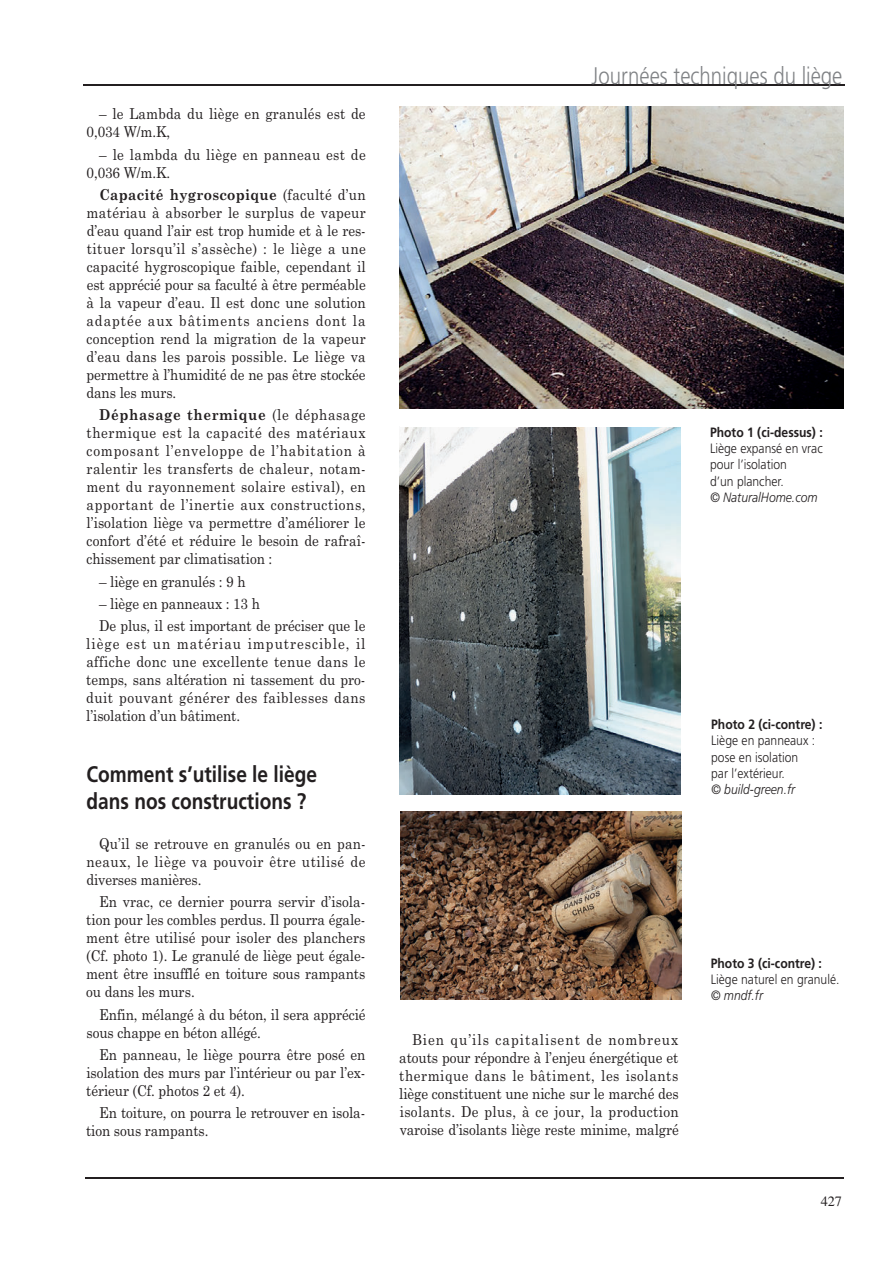
<style>
.page{position:relative;width:893px;height:1263px;background:#fff}
.page>*{position:absolute;margin:0;border:0;box-sizing:border-box;transform-origin:0 0}
.t1{font:300 24px "Frutiger LT Std";color:#808285;scale:.85 1}
.t2{font:700 22.5px/27px "Frutiger LT Std";color:#231f20;scale:.85 1}
.t3{font:15px/18px "Century Schoolbook";letter-spacing:-.005em;color:#231f20;text-align:justify;scale:.9 1}
.t4{font:15px/18px "Century Schoolbook";letter-spacing:.025em;color:#231f20;scale:.9 1}
.t5{font:14.25px "Times";color:#231f20}
.t6{font:300 13.5px/16.2px "Frutiger LT Std";color:#231f20;scale:.9 1}
.t7{font:700 13.5px "Frutiger LT Std";color:#231f20;scale:.9 1}
.t8{font:italic 300 13.5px "Frutiger LT Std";color:#231f20;scale:.9 1}
.s1{font-weight:700}
</style>
<div class="page">
<hr style="left:85px;top:1177px;width:759px;height:2px;background:#231f20">
<hr style="left:84px;top:84px;width:761px;height:1px;background:#231f20">
<img style="left:400px;top:427px;width:280px;height:368px">
<img style="left:400px;top:107px;width:444px;height:301px">
<img style="left:400px;top:812px;width:281px;height:187px">
<p class="t3" style="left:87px;top:104px;width:312px;text-indent:13px">– le Lambda du liège en granulés est de<br>0,034 W/m.K,</p>
<p class="t4" style="left:87px;top:144px;width:312px;text-indent:13px">– le lambda du liège en panneau est de<br>0,036 W/m.K.</p>
<p class="t3" style="left:87px;top:184px;width:312px;text-indent:13px"><span class="s1">Capacité hygroscopique</span> (faculté d’un matériau à absorber le surplus de vapeur d’eau quand l’air est trop humide et à le res&shy;tituer lorsqu’il s’assèche) : le liège a une capacité hygroscopique faible, cependant il est apprécié pour sa faculté à être perméable à la vapeur d’eau. Il est donc une solution adaptée aux bâtiments anciens dont la conception rend la migration de la vapeur d’eau dans les parois possible. Le liège va permettre à l’humidité de ne pas être stockée dans les murs.</p>
<p class="t3" style="left:86px;top:405px;width:312px;text-indent:13px"><span class="s1">Déphasage thermique</span> (le déphasage thermique est la capacité des matériaux composant l’enveloppe de l’habitation à ralentir les transferts de chaleur, notam&shy;ment du rayonnement solaire estival), en apportant de l’inertie aux constructions, l’isolation liège va permettre d’améliorer le confort d’été et réduire le besoin de rafraî&shy;chissement par climatisation :</p>
<p class="t3" style="left:99px;top:571px;width:164px">– liège en granulés : 9 h</p>
<p class="t3" style="left:99px;top:591px;width:297px;line-height:22.2px">– liège en panneaux : 13 h<br>De plus, il est important de préciser que le</p>
<p class="t3" style="left:86px;top:633px;width:312px">liège est un matériau imputrescible, il affiche donc une excellente tenue dans le temps, sans altération ni tassement du pro&shy;duit pouvant générer des faiblesses dans l’isolation d’un bâtiment.</p>
<h2 class="t2" style="left:87px;top:761px;width:273px">Comment s’utilise le liège dans nos constructions ?</h2>
<p class="t3" style="left:86px;top:833px;width:312px;text-indent:13px">Qu’il se retrouve en granulés ou en pan&shy;neaux, le liège va pouvoir être utilisé de diverses manières.</p>
<p class="t3" style="left:86px;top:892px;width:312px;text-indent:13px">En vrac, ce dernier pourra servir d’isola&shy;tion pour les combles perdus. Il pourra égale&shy;ment être utilisé pour isoler des planchers (Cf. photo 1). Le granulé de liège peut égale&shy;ment être insufflé en toiture sous rampants ou dans les murs.</p>
<p class="t3" style="left:86px;top:1004px;width:312px;text-indent:13px">Enfin, mélangé à du béton, il sera apprécié sous chappe en béton allégé.</p>
<p class="t3" style="left:86px;top:1044px;width:312px;text-indent:13px">En panneau, le liège pourra être posé en isolation des murs par l’intérieur ou par l’ex&shy;térieur (Cf. photos 2 et 4).</p>
<p class="t3" style="left:86px;top:1102px;width:312px;text-indent:13px">En toiture, on pourra le retrouver en isola&shy;tion sous rampants.</p>
<h1 class="t1" style="left:592px;top:62px;width:297px">Journées techniques du liège</h1>
<p class="t7" style="left:710px;top:424px;width:127px">Photo 1 (ci-dessus) :</p>
<p class="t6" style="left:710px;top:440px;width:127px">Liège expansé en vrac pour l’isolation<br>d’un plancher.</p>
<p class="t8" style="left:710px;top:489px;width:121px">© NaturalHome.com</p>
<p class="t7" style="left:711px;top:716px;width:125px">Photo 2 (ci-contre) :</p>
<p class="t6" style="left:711px;top:733px;width:117px">Liège en panneaux : pose en isolation par l’extérieur.</p>
<p class="t8" style="left:711px;top:782px;width:95px">© build-green.fr</p>
<p class="t3" style="left:399px;top:1029px;width:312px;text-indent:13px">Bien qu’ils capitalisent de nombreux atouts pour répondre à l’enjeu énergétique et thermique dans le bâtiment, les isolants liège constituent une niche sur le marché des isolants. De plus, à ce jour, la production varoise d’isolants liège reste minime, malgré</p>
<p class="t7" style="left:711px;top:955px;width:125px">Photo 3 (ci-contre) :</p>
<p class="t6" style="left:711px;top:971px;width:145px">Liège naturel en granulé.</p>
<p class="t8" style="left:711px;top:988px;width:60px">© mndf.fr</p>
<p class="t5" style="left:821px;top:1188px;width:23px">427</p>
</div>
